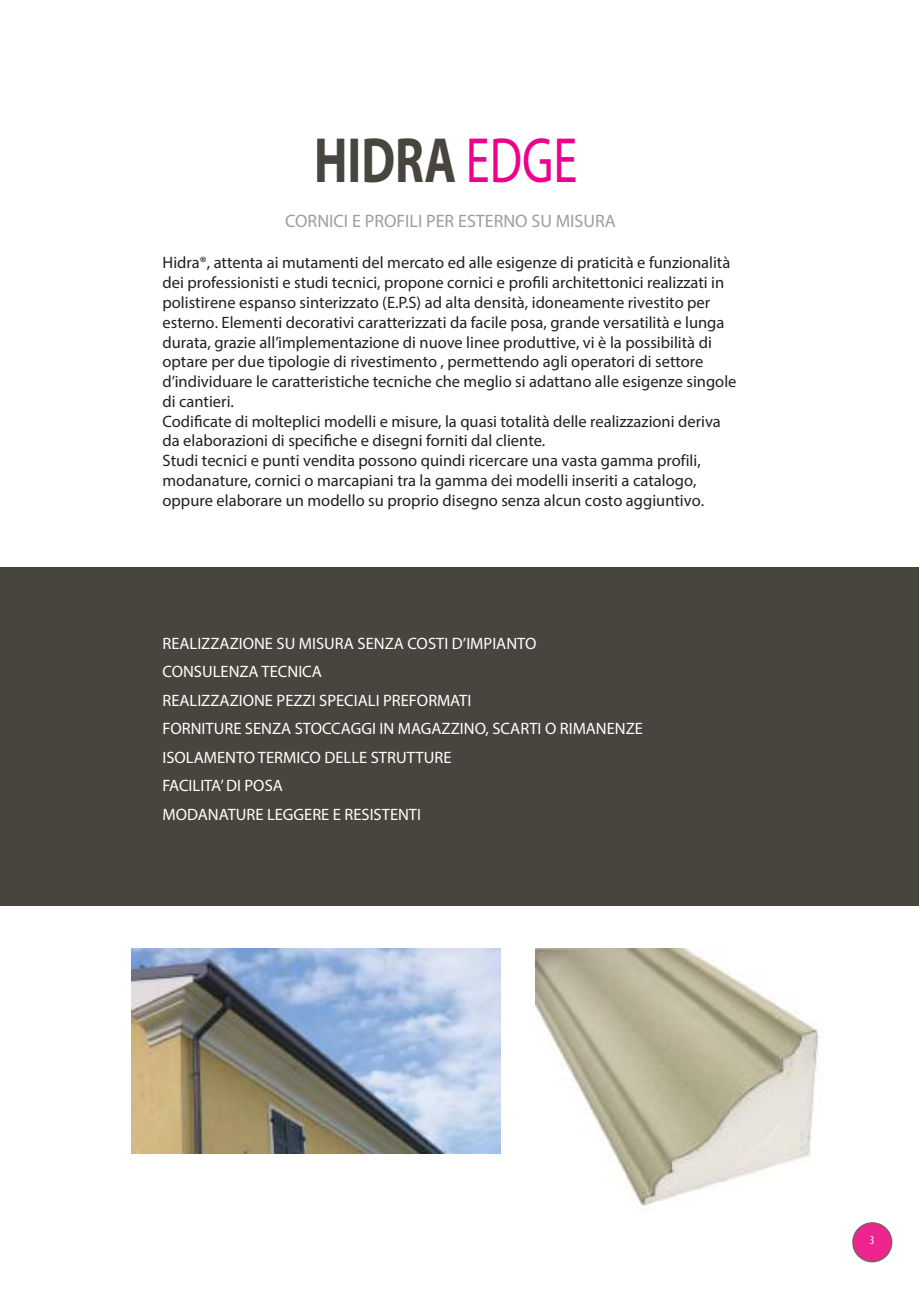
<style>
.page{position:relative;width:919px;height:1289px;background:#fff}
.page>*{position:absolute;margin:0;border:0;box-sizing:border-box;transform-origin:0 0}
.t1{font:700 64.2px "Myriad Pro";color:#48453f;scale:.76 1}
.t2{font:18px "Myriad Pro";color:#9d9d9c}
.t3{font:16.5px/19.8px "Myriad Pro";color:#241f1f}
.t4{font:16.5px/28.5px "Myriad Pro";color:#fff}
.t5{font:condensed 12px "Myriad Pro";color:#fff}
.s1{font-weight:400;color:#ee008c}
</style>
<div class="page">
<div style="left:852px;top:1222px;width:39px;height:39px;background:#f0248e;border-radius:50%"></div>
<div style="left:852px;top:1222px;width:40px;height:40px;border:2px solid #756761;border-radius:50%"></div>
<div style="left:0;top:567px;width:918px;height:338px;background:#48453f"></div>
<img style="left:131px;top:948px;width:369px;height:205px">
<img style="left:535px;top:948px;width:358px;height:297px">
<h1 class="t1" style="left:314px;top:119px;width:348px">HIDRA <span class="s1">EDGE</span></h1>
<p class="t2" style="left:285px;top:210px;width:332px">CORNICI E PROFILI PER ESTERNO SU MISURA</p>
<p class="t3" style="left:162px;top:253px;width:575px">Hidra®, attenta ai mutamenti del mercato ed alle esigenze di praticità e funzionalità dei professionisti e studi tecnici, propone cornici e profili architettonici realizzati in polistirene espanso sinterizzato (E.P.S) ad alta densità, idoneamente rivestito per esterno. Elementi decorativi caratterizzati da facile posa, grande versatilità e lunga durata, grazie all’implementazione di nuove linee produttive, vi è la possibilità di optare per due tipologie di rivestimento , permettendo agli operatori di settore d’individuare le caratteristiche tecniche che meglio si adattano alle esigenze singole di cantieri.<br>Codificate di molteplici modelli e misure, la quasi totalità delle realizzazioni deriva da elaborazioni di specifiche e disegni forniti dal cliente.<br>Studi tecnici e punti vendita possono quindi ricercare una vasta gamma profili, modanature, cornici o marcapiani tra la gamma dei modelli inseriti a catalogo, oppure elaborare un modello su proprio disegno senza alcun costo aggiuntivo.</p>
<p class="t4" style="left:162px;top:628px;width:482px">REALIZZAZIONE SU MISURA SENZA COSTI D’IMPIANTO<br>CONSULENZA TECNICA<br>REALIZZAZIONE PEZZI SPECIALI PREFORMATI<br>FORNITURE SENZA STOCCAGGI IN MAGAZZINO, SCARTI O RIMANENZE ISOLAMENTO TERMICO DELLE STRUTTURE<br>FACILITA’ DI POSA<br>MODANATURE LEGGERE E RESISTENTI</p>
<p class="t5" style="left:869px;top:1232px;width:6px">3</p>
</div>
